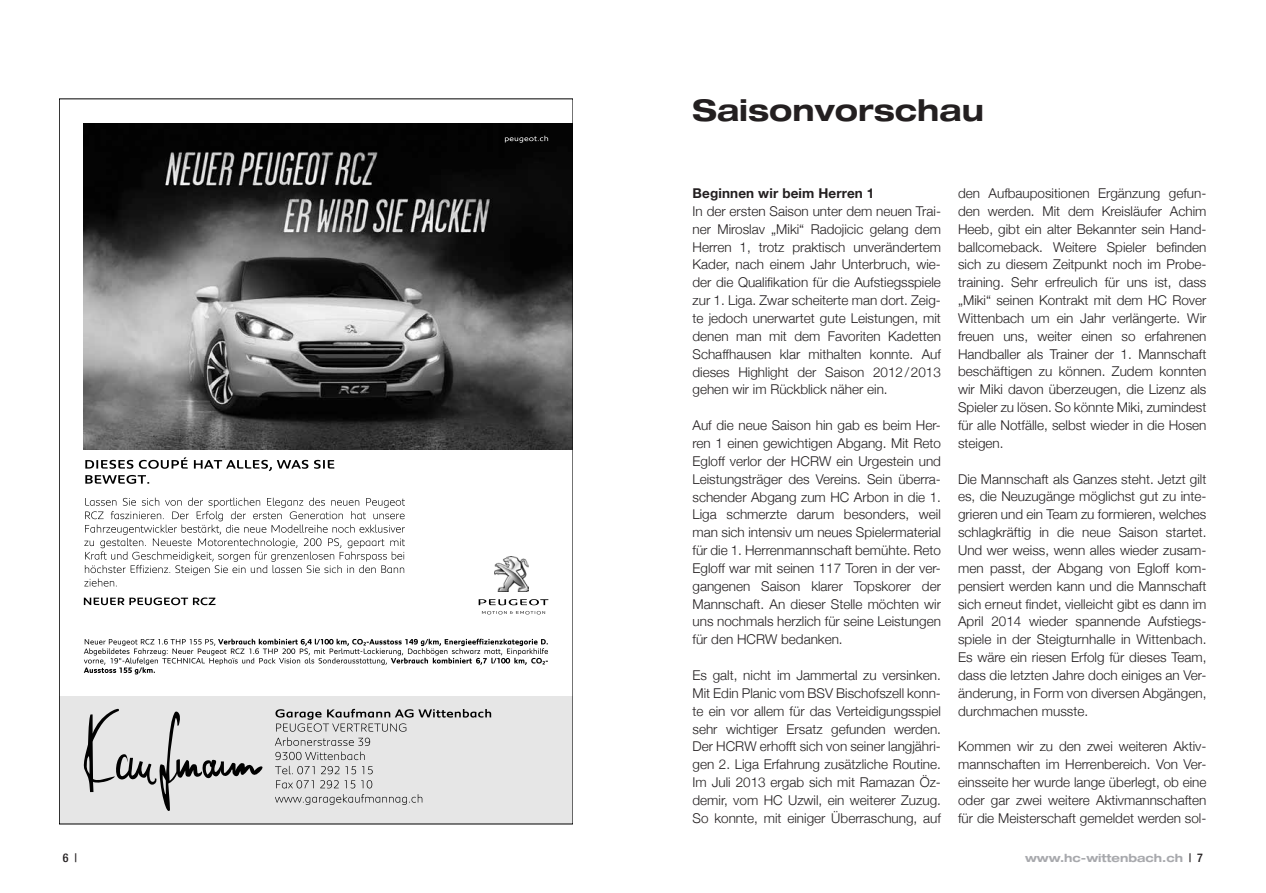
<style>
.page{position:relative;width:1266px;height:893px;background:#fff}
.page>*{position:absolute;margin:0;border:0;box-sizing:border-box;transform-origin:0 0}
.t1{font:700 expanded 30px "Helvetica Neue LT";color:#231f20}
.t2{font:300 13.5px/17.9px "Helvetica Neue";color:#231f20;text-align:justify}
.t3{font:700 13.5px "Helvetica Neue";letter-spacing:.01em;color:#231f20}
.t4{font:500 condensed 12px "Helvetica Neue LT";color:#231f20}
.t5{font:700 expanded 11.25px "Helvetica Neue LT";color:#a8a9ad}
.s1{font-weight:500;font-stretch:condensed;font-size:12px;color:#231f20}
</style>
<div class="page">
<img style="left:84px;top:123px;width:487px;height:326px">
<svg style="left:84px;top:457px;width:321px;height:129px"></svg>
<img style="left:494px;top:556px;width:34px;height:35px">
<svg style="left:478px;top:599px;width:70px;height:6px"></svg>
<svg style="left:482px;top:611px;width:63px;height:4px"></svg>
<svg style="left:84px;top:597px;width:131px;height:8px"></svg>
<svg style="left:84px;top:639px;width:464px;height:35px"></svg>
<div style="left:59px;top:696px;width:514px;height:128px;background:#e6e6e6"></div>
<svg style="left:275px;top:709px;width:216px;height:96px"></svg>
<svg style="left:83px;top:708px;width:180px;height:103px"></svg>
<svg style="left:505px;top:136px;width:43px;height:7px"></svg>
<h1 class="t1" style="left:692px;top:92px;width:293px">Saisonvorschau</h1>
<p class="t3" style="left:692px;top:183px;width:183px">Beginnen wir beim Herren 1</p>
<p class="t2" style="left:692px;top:201px;width:250px">In der ersten Saison unter dem neuen Trai&shy;ner Miroslav „Miki“ Radojicic gelang dem Herren 1, trotz praktisch unverändertem Kader, nach einem Jahr Unterbruch, wie&shy;der die Qualifikation für die Aufstiegsspiele zur 1. Liga. Zwar scheiterte man dort. Zeig&shy;te jedoch unerwartet gute Leistungen, mit denen man mit dem Favoriten Kadetten Schaffhausen klar mithalten konnte. Auf dieses Highlight der Saison 2012/2013 gehen wir im Rückblick näher ein.</p>
<p class="t2" style="left:692px;top:416px;width:250px">Auf die neue Saison hin gab es beim Her&shy;ren 1 einen gewichtigen Abgang. Mit Reto Egloff verlor der HCRW ein Urgestein und Leistungsträger des Vereins. Sein überra&shy;schender Abgang zum HC Arbon in die 1.<br>Liga schmerzte darum besonders, weil man sich intensiv um neues Spielermaterial für die 1. Herrenmannschaft bemühte. Reto Egloff war mit seinen 117 Toren in der ver&shy;gangenen Saison klarer Topskorer der Mannschaft. An dieser Stelle möchten wir uns nochmals herzlich für seine Leistungen für den HCRW bedanken.</p>
<p class="t2" style="left:692px;top:665px;width:250px">Es galt, nicht im Jammertal zu versinken.<br>Mit Edin Planic vom BSV Bischofszell konn&shy;te ein vor allem für das Verteidigungsspiel sehr wichtiger Ersatz gefunden werden.<br>Der HCRW erhofft sich von seiner langjähri&shy;gen 2. Liga Erfahrung zusätzliche Routine.<br>Im Juli 2013 ergab sich mit Ramazan Öz&shy;demir, vom HC Uzwil, ein weiterer Zuzug.<br>So konnte, mit einiger Überraschung, auf</p>
<p class="t2" style="left:958px;top:183px;width:250px">den Aufbaupositionen Ergänzung gefun&shy;den werden. Mit dem Kreisläufer Achim Heeb, gibt ein alter Bekannter sein Hand&shy;ballcomeback. Weitere Spieler befinden sich zu diesem Zeitpunkt noch im Probe&shy;training. Sehr erfreulich für uns ist, dass „Miki“ seinen Kontrakt mit dem HC Rover Wittenbach um ein Jahr verlängerte. Wir freuen uns, weiter einen so erfahrenen Handballer als Trainer der 1. Mannschaft beschäftigen zu können. Zudem konnten wir Miki davon überzeugen, die Lizenz als Spieler zu lösen. So könnte Miki, zumindest für alle Notfälle, selbst wieder in die Hosen steigen.</p>
<p class="t2" style="left:958px;top:469px;width:250px">Die Mannschaft als Ganzes steht. Jetzt gilt es, die Neuzugänge möglichst gut zu inte&shy;grieren und ein Team zu formieren, welches schlagkräftig in die neue Saison startet.<br>Und wer weiss, wenn alles wieder zusam&shy;men passt, der Abgang von Egloff kom&shy;pensiert werden kann und die Mannschaft sich erneut findet, vielleicht gibt es dann im April 2014 wieder spannende Aufstiegs&shy;spiele in der Steigturnhalle in Wittenbach.<br>Es wäre ein riesen Erfolg für dieses Team, dass die letzten Jahre doch einiges an Ver&shy;änderung, in Form von diversen Abgängen, durchmachen musste.</p>
<p class="t2" style="left:958px;top:737px;width:250px">Kommen wir zu den zwei weiteren Aktiv&shy;mannschaften im Herrenbereich. Von Ver&shy;einsseite her wurde lange überlegt, ob eine oder gar zwei weitere Aktivmannschaften für die Meisterschaft gemeldet werden sol-</p>
<p class="t4" style="left:63px;top:851px;width:16px">6 |</p>
<p class="t5" style="left:1025px;top:851px;width:179px">www.hc-wittenbach.ch <span class="s1">| 7</span></p>
</div>
